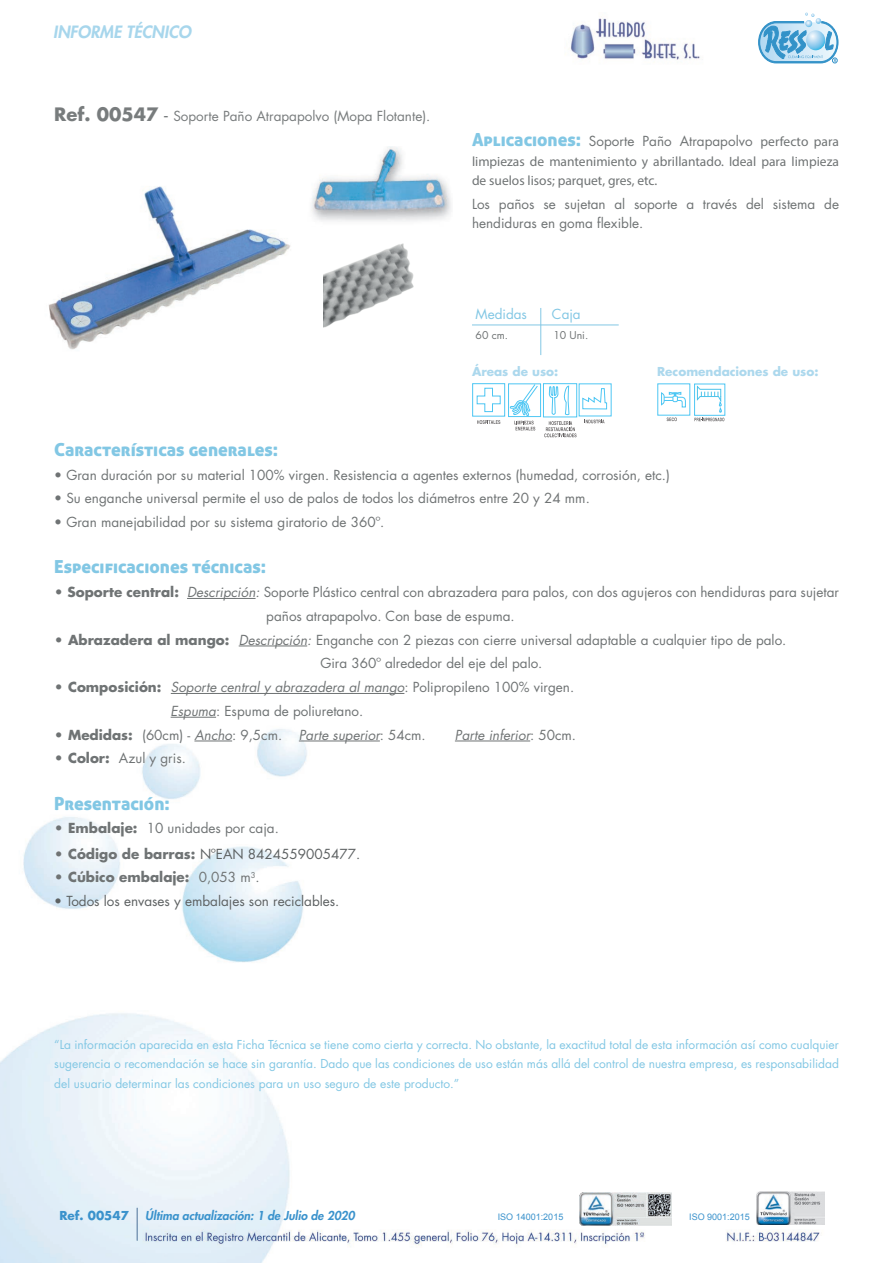
<style>
.page{position:relative;width:893px;height:1263px;background:#fff}
.page>*{position:absolute;margin:0;border:0;box-sizing:border-box;transform-origin:0 0}
.t1{font:18px "Aller Display";color:#82c7e4}
.t2{font:italic 800 16.5px "Futura Std";color:#a7d6ec}
.t3{font:13.5px/23.7px "Futura Std";color:#6f7374}
.t4{font:13.5px/19.5px "Myriad Pro";color:#6f7374}
.t5{font:13.5px "Futura Std";color:#5d6162}
.t6{font:13.5px "Futura Std";color:#787c7d}
.t7{font:700 13.5px "Futura Std";color:#6f7374}
.t8{font:italic 13.5px "Futura Std";color:#6f7374}
.t9{font:13.5px "Futura Std";color:#82c7e4}
.t10{font:12px/19.5px "Futura Std";color:#82c7e4;text-align:justify}
.t11{font:italic 800 12px "Futura Std";color:#3a92cc}
.t12{font:700 12px "Futura Std";color:#acd8ed}
.t13{font:700 12px "Futura Std";color:#3a92cc}
.t14{font:10.5px "Futura Std";color:#6f7374}
.t15{font:9px "Arial";color:#3a92cc}
.s1{font-weight:700;font-size:18px}
.s2{font-size:18px}
.s3{font-family:"Aller Display";font-size:18px;color:#82c7e4}
.s4{font-family:"Myriad Pro"}
.s5{font-weight:700}
.s6{font-style:italic}
.s7{font-style:normal}
.s8{font-weight:700;color:#6f7374}
.s9{font-weight:400}
</style>
<div class="page">
<img style="left:0;top:645px;width:825px;height:618px">
<hr style="left:137px;top:1208px;width:1px;height:32px;background:#4b6f97">
<svg style="left:758px;top:12px;width:81px;height:52px"></svg>
<img style="left:570px;top:18px;width:130px;height:42px">
<img style="left:757px;top:1191px;width:68px;height:33px">
<img style="left:579px;top:1192px;width:93px;height:33px">
<hr style="left:187px;top:598px;width:69px;height:1px;background:#6f7374">
<hr style="left:239px;top:646px;width:68px;height:1px;background:#6f7374">
<hr style="left:171px;top:693px;width:233px;height:1px;background:#6f7374">
<hr style="left:171px;top:717px;width:45px;height:1px;background:#6f7374">
<hr style="left:194px;top:741px;width:38px;height:1px;background:#6f7374">
<hr style="left:299px;top:741px;width:81px;height:1px;background:#6f7374">
<hr style="left:455px;top:741px;width:75px;height:1px;background:#6f7374">
<hr style="left:540px;top:308px;width:1px;height:47px;background:#82c7e4">
<hr style="left:472px;top:325px;width:147px;height:1px;background:#82c7e4">
<svg style="left:509px;top:383px;width:29px;height:47px"></svg>
<div style="left:543px;top:383px;width:34px;height:34px;background:#54c8f4"></div>
<svg style="left:544px;top:383px;width:68px;height:54px"></svg>
<img style="left:311px;top:147px;width:140px;height:75px">
<svg style="left:477px;top:420px;width:23px;height:4px"></svg>
<svg style="left:472px;top:383px;width:33px;height:33px"></svg>
<svg style="left:476px;top:387px;width:25px;height:25px"></svg>
<svg style="left:667px;top:417px;width:10px;height:4px"></svg>
<svg style="left:661px;top:391px;width:25px;height:17px"></svg>
<svg style="left:694px;top:384px;width:31px;height:32px"></svg>
<svg style="left:694px;top:385px;width:30px;height:36px"></svg>
<img style="left:48px;top:186px;width:242px;height:164px">
<img style="left:323px;top:243px;width:91px;height:85px">
<p class="t2" style="left:53px;top:22px;width:140px">INFORME TÉCNICO</p>
<p class="t6" style="left:54px;top:108px;width:378px"><span class="s1">Ref. 00547</span> <span class="s2">-</span> Soporte Paño Atrapapolvo (Mopa Flotante).</p>
<p class="t3" style="left:472px;top:129px;width:368px"><span class="s3">Aplicaciones:</span> Soporte Paño Atrapapolvo <span class="s4">perfecto para</span></p>
<p class="t4" style="left:472px;top:151px;width:368px">limpiezas de mantenimiento y abrillantado. Ideal para limpieza de suelos lisos; parquet, gres, etc.</p>
<p class="t3" style="left:472px;top:194px;width:368px;line-height:19.5px">Los paños se sujetan al soporte a través del sistema de hendiduras en goma flexible.</p>
<p class="t9" style="left:476px;top:305px;width:53px">Medidas</p>
<p class="t9" style="left:552px;top:305px;width:30px">Caja</p>
<p class="t14" style="left:476px;top:328px;width:34px">60 cm.</p>
<p class="t14" style="left:553px;top:328px;width:36px">10 Uni.</p>
<p class="t12" style="left:472px;top:364px;width:88px">Áreas de uso:</p>
<p class="t12" style="left:657px;top:364px;width:163px">Recomendaciones de uso:</p>
<h1 class="t1" style="left:54px;top:438px;width:225px">Características generales:</h1>
<p class="t3" style="left:54px;top:463px;width:617px">• Gran duración por su material 100% virgen. Resistencia a agentes externos (humedad, corrosión, etc.)</p>
<p class="t3" style="left:54px;top:487px;width:537px">• Su enganche universal permite el uso de palos de todos los diámetros entre 20 y 24 mm.</p>
<p class="t3" style="left:54px;top:510px;width:332px">• Gran manejabilidad por su sistema giratorio de 360º.</p>
<h1 class="t1" style="left:54px;top:555px;width:213px">Especificaciones técnicas:</h1>
<p class="t3" style="left:266px;top:580px;width:574px;text-indent:-212px"><span class="s5">• Soporte central:</span> <span class="s6">Descripción:</span> Soporte Plástico central con abrazadera para palos, con dos agujeros con hendiduras para sujetar paños atrapapolvo. Con base de espuma.</p>
<p class="t3" style="left:320px;top:628px;width:468px;text-indent:-266px"><span class="s5">• Abrazadera al mango:</span> <span class="s6">Descripción:</span> Enganche con 2 piezas con cierre universal adaptable a cualquier tipo de palo.<br>Gira 360º alrededor del eje del palo.</p>
<p class="t3" style="left:171px;top:675px;width:405px;text-indent:-116px"><span class="s5">• Composición:</span> <span class="s6">Soporte central y abrazadera al mango</span>: Polipropileno 100% virgen.<br><span class="s6">Espuma</span>: Espuma de poliuretano.</p>
<p class="t3" style="left:54px;top:723px;width:373px"><span class="s5">• Medidas:</span> (60cm) - <span class="s6">Ancho</span>: 9,5cm. <span class="s6">Parte superior</span>: 54cm.</p>
<p class="t8" style="left:455px;top:726px;width:123px">Parte inferior<span class="s7">: 50cm.</span></p>
<p class="t3" style="left:54px;top:747px;width:133px"><span class="s5">• Color:</span> Azul y gris.</p>
<h1 class="t1" style="left:54px;top:792px;width:117px">Presentación:</h1>
<p class="t3" style="left:54px;top:817px;width:226px"><span class="s5">• Embalaje:</span> 10 unidades por caja.</p>
<p class="t5" style="left:54px;top:845px;width:307px"><span class="s8">• Código de barras:</span> NºEAN 8424559005477.</p>
<p class="t7" style="left:54px;top:868px;width:207px">• Cúbico embalaje: <span class="s9">0,053 m</span><sup>3</sup><span class="s9">.</span></p>
<p class="t5" style="left:54px;top:892px;width:287px">• Todos los envases y embalajes son reciclables.</p>
<p class="t10" style="left:54px;top:1035px;width:786px">“La información aparecida en esta Ficha Técnica se tiene como cierta y correcta. No obstante, la exactitud total de esta información así como cualquier sugerencia o recomendación se hace sin garantía. Dado que las condiciones de uso están más allá del control de nuestra empresa, es responsabilidad del usuario determinar las condiciones para un uso seguro de este producto.”</p>
<p class="t13" style="left:59px;top:1207px;width:71px">Ref. 00547</p>
<p class="t11" style="left:145px;top:1208px;width:211px">Última actualización: 1 de Julio de 2020</p>
<p class="t15" style="left:498px;top:1211px;width:67px">ISO 14001:2015</p>
<p class="t15" style="left:689px;top:1211px;width:62px">ISO 9001:2015</p>
</div>
